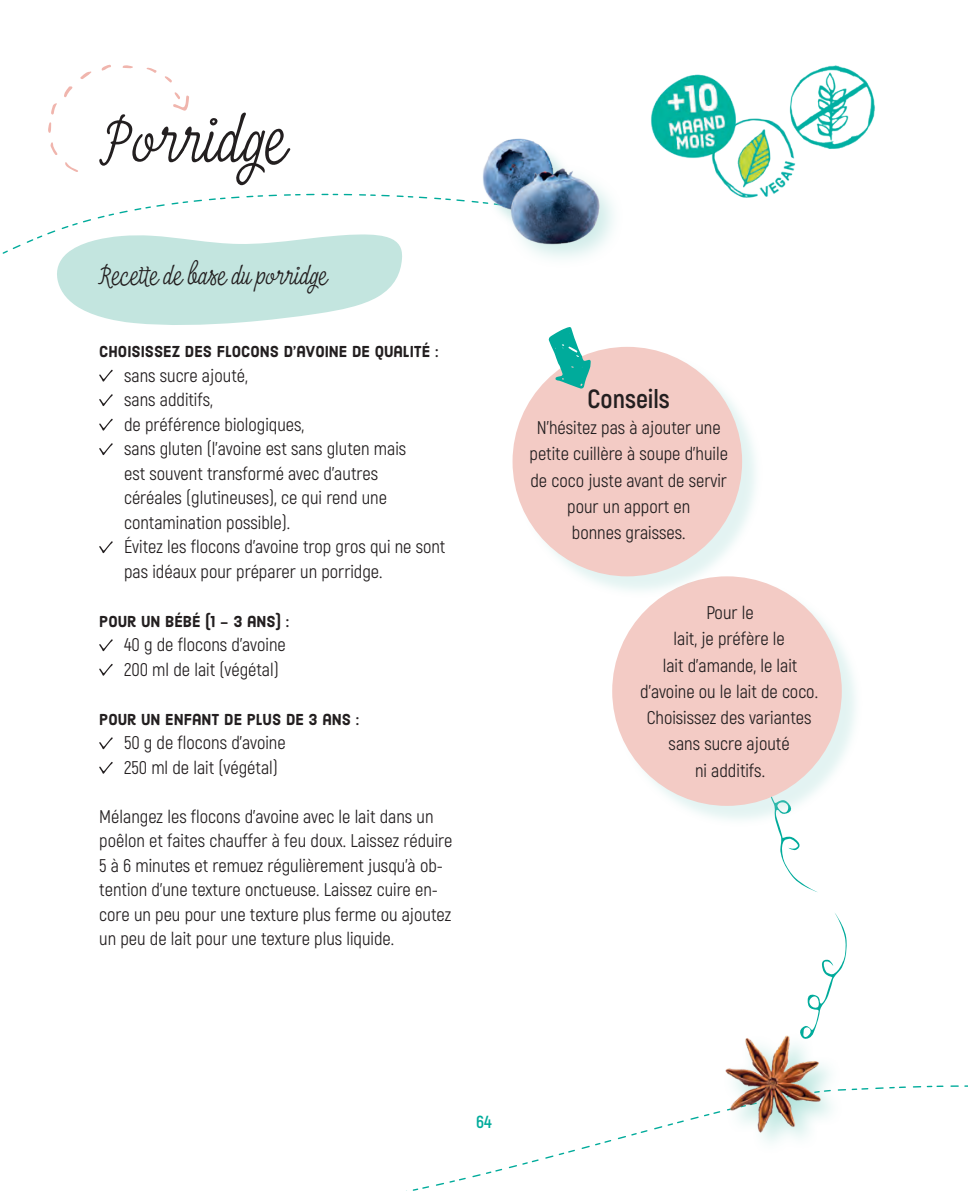
<style>
.page{position:relative;width:968px;height:1191px;background:#fff}
.page>*{position:absolute;margin:0;border:0;box-sizing:border-box;transform-origin:0 0}
.t1{font:87.5px "Inkheart Script";color:#231f20}
.t2{font:35px "Inkheart Script";color:#231f20}
.t3{font:700 26.25px "Akrobat";color:#231f20}
.t4{font:18.38px/24.5px "Akrobat";color:#231f20}
.t5{font:700 17.5px "Akrobat";color:#00ab9b}
.t6{font:15.75px "Harman Sans";color:#231f20}
</style>
<div class="page">
<svg style="left:777px;top:827px;width:40px;height:65px"></svg>
<img style="left:712px;top:118px;width:84px;height:80px">
<img style="left:651px;top:74px;width:88px;height:89px">
<img style="left:782px;top:65px;width:93px;height:88px">
<svg style="left:64px;top:86px;width:8px;height:11px"></svg>
<svg style="left:50px;top:142px;width:7px;height:13px"></svg>
<svg style="left:65px;top:162px;width:13px;height:10px"></svg>
<svg style="left:80px;top:71px;width:11px;height:8px"></svg>
<svg style="left:51px;top:103px;width:6px;height:12px"></svg>
<svg style="left:102px;top:65px;width:9px;height:6px"></svg>
<svg style="left:48px;top:122px;width:3px;height:11px"></svg>
<svg style="left:123px;top:65px;width:10px;height:3px"></svg>
<svg style="left:146px;top:68px;width:10px;height:5px"></svg>
<svg style="left:165px;top:76px;width:7px;height:6px"></svg>
<svg style="left:173px;top:92px;width:16px;height:19px"></svg>
<svg style="left:2px;top:194px;width:463px;height:131px"></svg>
<img style="left:471px;top:138px;width:88px;height:75px">
<div style="left:505px;top:163px;width:119px;height:106px;background:#a3d9d4;opacity:.5"></div>
<img style="left:501px;top:162px;width:115px;height:90px">
<div style="left:615px;top:579px;width:248px;height:248px;background:#a3d9d4;opacity:.3"></div>
<div style="left:612px;top:576px;width:229px;height:230px;background:#f3cbc5;border-radius:50%"></div>
<div style="left:515px;top:350px;width:249px;height:248px;background:#a3d9d4;opacity:.3"></div>
<div style="left:512px;top:347px;width:230px;height:229px;background:#f3cbc5;border-radius:50%"></div>
<svg style="left:548px;top:327px;width:42px;height:62px"></svg>
<svg style="left:406px;top:1085px;width:561px;height:106px"></svg>
<div style="left:721px;top:1031px;width:123px;height:125px;background:#60c4b4;opacity:.5"></div>
<img style="left:721px;top:1033px;width:104px;height:101px">
<svg style="left:799px;top:913px;width:48px;height:126px"></svg>
<svg style="left:99px;top:369px;width:14px;height:13px"></svg>
<svg style="left:99px;top:394px;width:14px;height:12px"></svg>
<svg style="left:99px;top:418px;width:14px;height:13px"></svg>
<svg style="left:99px;top:443px;width:14px;height:13px"></svg>
<svg style="left:99px;top:541px;width:14px;height:13px"></svg>
<svg style="left:99px;top:639px;width:14px;height:13px"></svg>
<svg style="left:99px;top:663px;width:14px;height:13px"></svg>
<svg style="left:99px;top:737px;width:14px;height:13px"></svg>
<svg style="left:99px;top:762px;width:14px;height:12px"></svg>
<h1 class="t1" style="left:99px;top:90px;width:189px">Porridge</h1>
<h2 class="t2" style="left:99px;top:255px;width:230px">Recette de base du porridge</h2>
<p class="t6" style="left:99px;top:342px;width:340px">CHOISISSEZ DES FLOCONS D’AVOINE DE QUALITÉ :</p>
<p class="t4" style="left:124px;top:363px;width:323px">sans sucre ajouté,<br>sans additifs,<br>de préférence biologiques,<br>sans gluten (l’avoine est sans gluten mais<br>est souvent transformé avec d’autres<br>céréales (glutineuses), ce qui rend une contamination possible).<br>Évitez les flocons d’avoine trop gros qui ne sont pas idéaux pour préparer un porridge.</p>
<p class="t6" style="left:99px;top:611px;width:191px">POUR UN BÉBÉ (1 - 3 ANS) :</p>
<p class="t4" style="left:124px;top:632px;width:163px">40 g de flocons d’avoine<br>200 ml de lait (végétal)</p>
<p class="t6" style="left:99px;top:709px;width:261px">POUR UN ENFANT DE PLUS DE 3 ANS :</p>
<p class="t4" style="left:124px;top:730px;width:163px">50 g de flocons d’avoine<br>250 ml de lait (végétal)</p>
<p class="t4" style="left:99px;top:804px;width:354px">Mélangez les flocons d’avoine avec le lait dans un poêlon et faites chauffer à feu doux. Laissez réduire 5 à 6 minutes et remuez régulièrement jusqu’à ob&shy;tention d'une texture onctueuse. Laissez cuire en&shy;core un peu pour une texture plus ferme ou ajoutez un peu de lait pour une texture plus liquide.</p>
<h3 class="t3" style="left:587px;top:382px;width:84px">Conseils</h3>
<p class="t4" style="left:529px;top:414px;width:200px;line-height:26.2px;text-align:center">N’hésitez pas à ajouter une petite cuillère à soupe d’huile de coco juste avant de servir pour un apport en<br>bonnes graisses.</p>
<p class="t4" style="left:640px;top:599px;width:179px;line-height:26.2px;text-align:center">Pour le<br>lait, je préfère le<br>lait d’amande, le lait d’avoine ou le lait de coco.<br>Choisissez des variantes sans sucre ajouté<br>ni additifs.</p>
<p class="t5" style="left:476px;top:1111px;width:17px">64</p>
</div>
